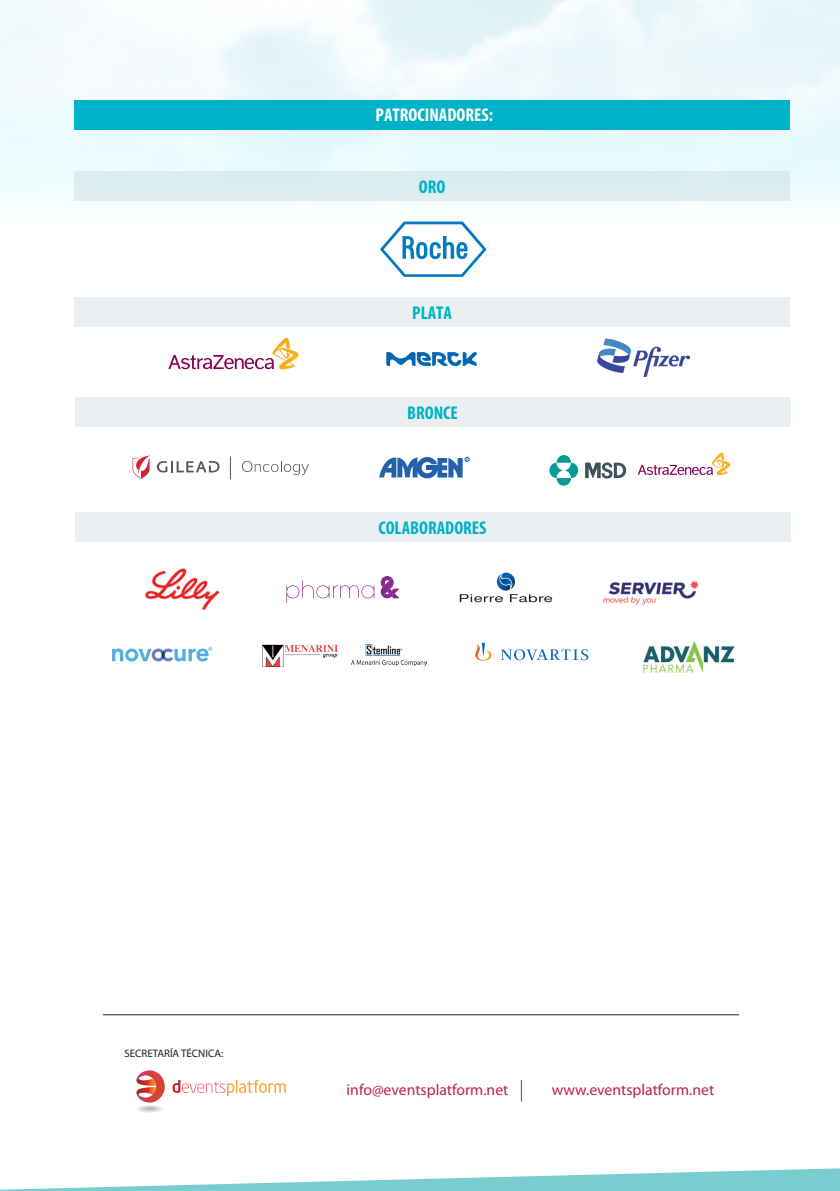
<style>
.page{position:relative;width:840px;height:1191px;background:#fff}
.page>*{position:absolute;margin:0;border:0;box-sizing:border-box;transform-origin:0 0}
.t1{font:700 condensed 18.6px "Myriad Pro";color:#00b2c8}
.t2{font:700 condensed 18.6px "Myriad Pro";color:#fff}
.t3{font:15.6px "Myriad Pro";color:#bc2347}
.t4{font:10.8px "Myriad Pro";color:#231f20}
</style>
<div class="page">
<svg style="left:0;top:1168px;width:839px;height:23px"></svg>
<div style="left:0;top:34px;width:839px;height:309px;background:linear-gradient(to bottom,#e7f8fb,#fff)"></div>
<svg style="left:379px;top:456px;width:90px;height:23px"></svg>
<svg style="left:168px;top:338px;width:133px;height:31px"></svg>
<svg style="left:556px;top:455px;width:14px;height:8px"></svg>
<svg style="left:556px;top:478px;width:14px;height:8px"></svg>
<svg style="left:549px;top:463px;width:13px;height:15px"></svg>
<svg style="left:564px;top:463px;width:14px;height:15px"></svg>
<svg style="left:585px;top:462px;width:40px;height:16px"></svg>
<svg style="left:637px;top:452px;width:94px;height:23px"></svg>
<div style="left:74px;top:100px;width:715px;height:29px;background:#00b2c8"></div>
<div style="left:75px;top:512px;width:714px;height:30px;background:#eaf0f1"></div>
<div style="left:75px;top:397px;width:714px;height:30px;background:#eaf0f1"></div>
<div style="left:74px;top:297px;width:715px;height:30px;background:#eaf0f1"></div>
<div style="left:74px;top:172px;width:715px;height:29px;background:#daedf1"></div>
<img style="left:596px;top:338px;width:92px;height:38px">
<svg style="left:386px;top:352px;width:90px;height:14px"></svg>
<svg style="left:380px;top:221px;width:106px;height:56px"></svg>
<svg style="left:520px;top:1080px;width:1px;height:21px"></svg>
<svg style="left:172px;top:1079px;width:113px;height:17px"></svg>
<div style="left:136px;top:1105px;width:27px;height:7px;background:#f2f3f4;border-radius:50%"></div>
<div style="left:137px;top:1105px;width:26px;height:7px;background:#eff1f1;border-radius:50%"></div>
<div style="left:137px;top:1105px;width:25px;height:7px;background:#f3f4f5;border-radius:50%"></div>
<div style="left:138px;top:1105px;width:24px;height:7px;background:#eff2f2;border-radius:50%"></div>
<div style="left:138px;top:1106px;width:23px;height:6px;background:#e3e3e4;border-radius:50%"></div>
<div style="left:139px;top:1106px;width:22px;height:5px;background:#dcddde;border-radius:50%"></div>
<div style="left:141px;top:1106px;width:17px;height:5px;background:#d0d2d3;border-radius:50%"></div>
<svg style="left:136px;top:1070px;width:29px;height:40px"></svg>
<hr style="left:103px;top:1014px;width:635px;height:1px;background:#231f20">
<svg style="left:230px;top:456px;width:1px;height:23px"></svg>
<svg style="left:157px;top:461px;width:62px;height:11px"></svg>
<svg style="left:132px;top:455px;width:18px;height:24px"></svg>
<svg style="left:242px;top:461px;width:67px;height:14px"></svg>
<img style="left:643px;top:640px;width:89px;height:32px">
<img style="left:146px;top:569px;width:74px;height:41px">
<svg style="left:459px;top:572px;width:93px;height:30px"></svg>
<svg style="left:112px;top:647px;width:100px;height:14px"></svg>
<img style="left:603px;top:580px;width:96px;height:25px">
<svg style="left:286px;top:581px;width:88px;height:22px"></svg>
<svg style="left:380px;top:576px;width:19px;height:23px"></svg>
<svg style="left:475px;top:643px;width:113px;height:17px"></svg>
<img style="left:263px;top:644px;width:163px;height:22px">
<p class="t2" style="left:375px;top:103px;width:119px">PATROCINADORES:</p>
<p class="t1" style="left:418px;top:175px;width:28px">ORO</p>
<p class="t1" style="left:412px;top:301px;width:41px">PLATA</p>
<p class="t1" style="left:407px;top:401px;width:52px">BRONCE</p>
<p class="t1" style="left:378px;top:516px;width:110px">COLABORADORES</p>
<p class="t4" style="left:124px;top:1047px;width:100px">SECRETARÍA TÉCNICA:</p>
<p class="t3" style="left:346px;top:1081px;width:163px">info@eventsplatform.net</p>
<p class="t3" style="left:551px;top:1081px;width:164px">www.eventsplatform.net</p>
</div>
